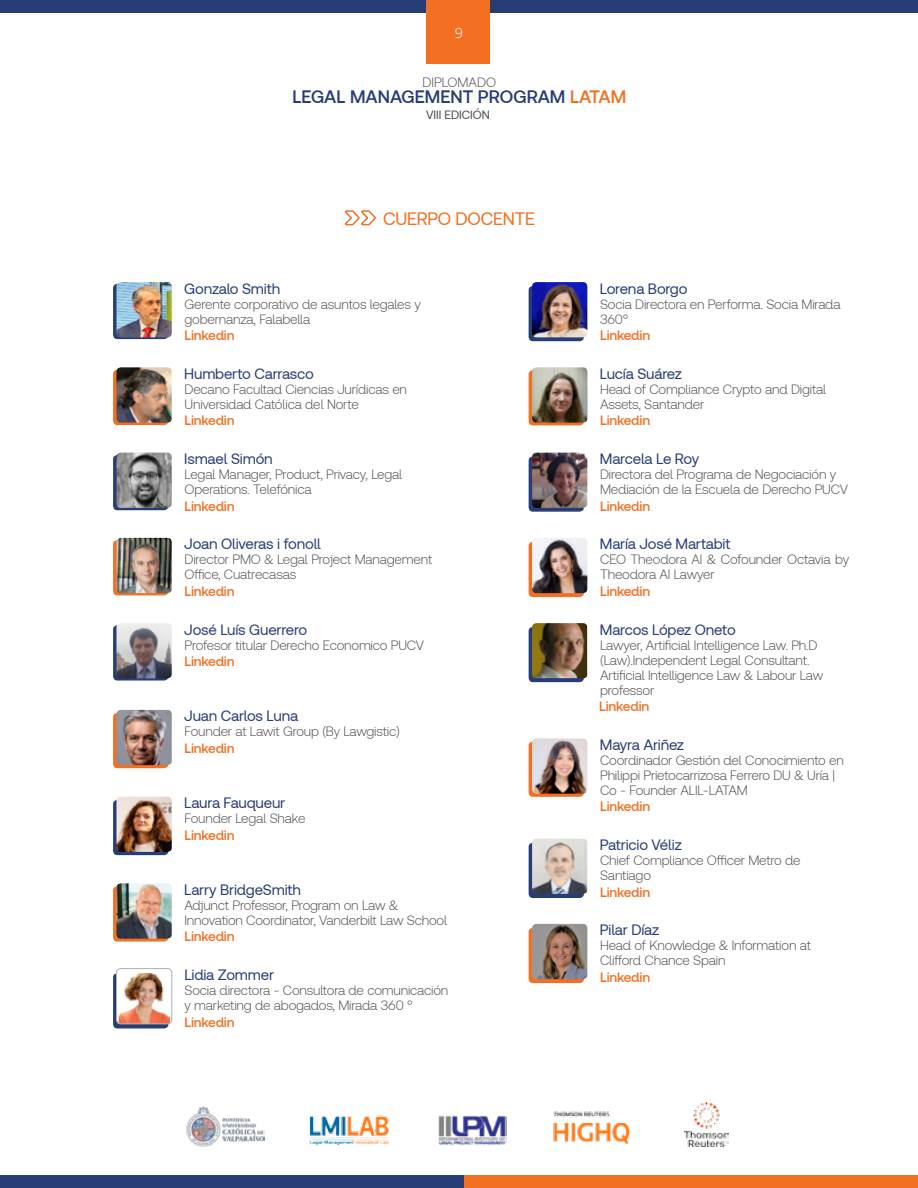
<style>
.page{position:relative;width:918px;height:1188px;background:#fff}
.page>*{position:absolute;margin:0;border:0;box-sizing:border-box;transform-origin:0 0}
.t1{font:500 18px "Clario";color:#273d76}
.t2{font:18px "Clario";letter-spacing:-.015em;color:#f36f21}
.t3{font:15px "Clario";letter-spacing:-.015em;color:#273d76}
.t4{font:300 15px "Knowledge";color:#fff}
.t5{font:300 13.5px/15px "Clario";letter-spacing:-.015em;color:#4d4d4f}
.t6{font:500 13.5px "Clario";letter-spacing:-.015em;color:#f36f21}
.t7{font:12px "Clario";color:#4d4d4f}
.s1{color:#f36f21}
</style>
<div class="page">
<img style="left:309px;top:1115px;width:80px;height:31px">
<div style="left:0;top:0;width:918px;height:13px;background:#273d76"></div>
<img style="left:553px;top:1111px;width:78px;height:33px">
<img style="left:438px;top:1115px;width:69px;height:30px">
<img style="left:186px;top:1106px;width:79px;height:41px">
<div style="left:463px;top:1175px;width:455px;height:13px;background:#f36f21"></div>
<div style="left:0;top:1175px;width:463px;height:13px;background:#273d76"></div>
<div style="left:426px;top:0;width:64px;height:64px;background:#f36f21"></div>
<img style="left:685px;top:1103px;width:43px;height:43px">
<div style="left:529px;top:286px;width:55px;height:55px;background:linear-gradient(to right,#273d76,#273d76);border-radius:4px"></div>
<div style="left:529px;top:456px;width:55px;height:56px;background:#273d76;border-radius:4px"></div>
<div style="left:529px;top:627px;width:55px;height:55px;background:linear-gradient(to right,#273d76,#273d76);border-radius:4px"></div>
<div style="left:529px;top:843px;width:55px;height:55px;background:#273d76;border-radius:4px"></div>
<div style="left:529px;top:370px;width:55px;height:55px;background:#f36f21;border-radius:4px"></div>
<div style="left:529px;top:542px;width:55px;height:55px;background:linear-gradient(to right,#f36f21,#f36f21);border-radius:4px"></div>
<div style="left:529px;top:742px;width:55px;height:55px;background:#f36f21;border-radius:4px"></div>
<div style="left:529px;top:928px;width:55px;height:55px;background:linear-gradient(to right,#f36f21,#f36f21);border-radius:4px"></div>
<div style="left:113px;top:284px;width:55px;height:55px;background:linear-gradient(to bottom,#273d76,#273d76);border-radius:4px"></div>
<div style="left:113px;top:455px;width:55px;height:55px;background:#273d76;border-radius:4px"></div>
<div style="left:113px;top:625px;width:55px;height:56px;background:linear-gradient(to right,#273d76,#273d76);border-radius:4px"></div>
<div style="left:113px;top:800px;width:55px;height:55px;background:#273d76;border-radius:4px"></div>
<div style="left:113px;top:973px;width:55px;height:55px;background:linear-gradient(to right,#293f77,#263c76);border-radius:4px"></div>
<div style="left:113px;top:370px;width:55px;height:55px;background:#f36f21;border-radius:4px"></div>
<div style="left:113px;top:540px;width:55px;height:55px;background:linear-gradient(to bottom,#f36f21,#f36f21);border-radius:4px"></div>
<div style="left:113px;top:713px;width:55px;height:55px;background:linear-gradient(to right,#ea6f27,#d9692a);border-radius:4px"></div>
<div style="left:113px;top:886px;width:55px;height:56px;background:#f36f21;border-radius:4px"></div>
<img style="left:116px;top:282px;width:56px;height:55px">
<img style="left:116px;top:367px;width:56px;height:56px">
<img style="left:116px;top:453px;width:56px;height:55px">
<img style="left:116px;top:538px;width:56px;height:55px">
<img style="left:116px;top:623px;width:56px;height:55px">
<img style="left:116px;top:710px;width:56px;height:55px">
<img style="left:116px;top:797px;width:56px;height:55px">
<img style="left:116px;top:883px;width:56px;height:56px">
<div style="left:116px;top:969px;width:56px;height:55px;background:#fff;border-radius:4px"></div>
<img style="left:119px;top:973px;width:51px;height:49px">
<div style="left:116px;top:969px;width:56px;height:55px;border:1px solid #adafb2;border-radius:4px"></div>
<img style="left:532px;top:282px;width:55px;height:55px">
<img style="left:532px;top:367px;width:55px;height:56px">
<img style="left:532px;top:453px;width:55px;height:55px">
<img style="left:532px;top:538px;width:55px;height:55px">
<img style="left:532px;top:623px;width:55px;height:55px">
<img style="left:532px;top:738px;width:55px;height:56px">
<img style="left:532px;top:839px;width:55px;height:55px">
<img style="left:532px;top:924px;width:55px;height:55px">
<svg style="left:344px;top:210px;width:32px;height:16px"></svg>
<p class="t4" style="left:455px;top:23px;width:10px">9</p>
<p class="t5" style="left:423px;top:75px;width:75px">DIPLOMADO</p>
<h1 class="t1" style="left:292px;top:85px;width:333px">LEGAL MANAGEMENT PROGRAM <span class="s1">LatAm</span></h1>
<p class="t7" style="left:426px;top:107px;width:65px">VIII Edición</p>
<h1 class="t2" style="left:383px;top:207px;width:154px">CUERPO DOCENTE</h1>
<p class="t3" style="left:184px;top:279px;width:97px">Gonzalo Smith</p>
<p class="t5" style="left:185px;top:296px;width:238px">Gerente corporativo de asuntos legales y gobernanza, Falabella</p>
<p class="t6" style="left:185px;top:327px;width:52px">Linkedin</p>
<p class="t3" style="left:184px;top:364px;width:131px">Humberto Carrasco</p>
<p class="t5" style="left:185px;top:381px;width:224px">Decano Facultad Ciencias Jurídicas en<br>Universidad Católica del Norte</p>
<p class="t6" style="left:185px;top:412px;width:52px">Linkedin</p>
<p class="t3" style="left:184px;top:450px;width:90px">Ismael Simón</p>
<p class="t5" style="left:185px;top:467px;width:219px">Legal Manager, Product, Privacy, Legal<br>Operations. Telefónica</p>
<p class="t6" style="left:185px;top:498px;width:52px">Linkedin</p>
<p class="t3" style="left:184px;top:535px;width:138px">Joan Oliveras i fonoll</p>
<p class="t5" style="left:185px;top:552px;width:249px">Director PMO &amp; Legal Project Management<br>Office, Cuatrecasas</p>
<p class="t6" style="left:185px;top:583px;width:52px">Linkedin</p>
<p class="t3" style="left:184px;top:620px;width:125px">José Luís Guerrero</p>
<p class="t5" style="left:185px;top:637px;width:241px">Profesor titular Derecho Economico PUCV</p>
<p class="t6" style="left:185px;top:653px;width:52px">Linkedin</p>
<p class="t3" style="left:184px;top:707px;width:115px">Juan Carlos Luna</p>
<p class="t5" style="left:185px;top:724px;width:217px">Founder at Lawit Group (By Lawgistic)</p>
<p class="t6" style="left:185px;top:740px;width:52px">Linkedin</p>
<p class="t3" style="left:184px;top:794px;width:102px">Laura Fauqueur</p>
<p class="t5" style="left:185px;top:811px;width:123px">Founder Legal Shake</p>
<p class="t6" style="left:185px;top:827px;width:52px">Linkedin</p>
<p class="t3" style="left:184px;top:880px;width:118px">Larry BridgeSmith</p>
<p class="t5" style="left:185px;top:897px;width:264px">Adjunct Professor, Program on Law &amp;<br>Innovation Coordinator, Vanderbilt Law School</p>
<p class="t6" style="left:185px;top:928px;width:52px">Linkedin</p>
<p class="t3" style="left:184px;top:966px;width:91px">Lidia Zommer</p>
<p class="t5" style="left:185px;top:983px;width:265px">Socia directora - Consultora de comunicación y marketing de abogados, Mirada 360 °</p>
<p class="t6" style="left:185px;top:1014px;width:52px">Linkedin</p>
<p class="t3" style="left:600px;top:279px;width:89px">Lorena Borgo</p>
<p class="t5" style="left:600px;top:296px;width:242px">Socia Directora en Performa. Socia Mirada<br>360°</p>
<p class="t6" style="left:600px;top:327px;width:52px">Linkedin</p>
<p class="t3" style="left:600px;top:364px;width:83px">Lucía Suárez</p>
<p class="t5" style="left:600px;top:381px;width:228px">Head of Compliance Crypto and Digital<br>Assets, Santander</p>
<p class="t6" style="left:600px;top:412px;width:52px">Linkedin</p>
<p class="t3" style="left:600px;top:450px;width:101px">Marcela Le Roy</p>
<p class="t5" style="left:600px;top:467px;width:249px">Directora del Programa de Negociación y<br>Mediación de la Escuela de Derecho PUCV</p>
<p class="t6" style="left:600px;top:498px;width:52px">Linkedin</p>
<p class="t3" style="left:600px;top:535px;width:132px">María José Martabit</p>
<p class="t5" style="left:600px;top:552px;width:251px">CEO Theodora AI &amp; Cofounder Octavia by<br>Theodora AI Lawyer</p>
<p class="t6" style="left:600px;top:583px;width:52px">Linkedin</p>
<p class="t3" style="left:600px;top:620px;width:137px">Marcos López Oneto</p>
<p class="t5" style="left:600px;top:637px;width:225px">Lawyer, Artificial Intelligence Law. Ph.D (Law).Independent Legal Consultant.<br>Artificial Intelligence Law &amp; Labour Law professor</p>
<p class="t6" style="left:599px;top:698px;width:52px">Linkedin</p>
<p class="t3" style="left:600px;top:735px;width:86px">Mayra Ariñez</p>
<p class="t5" style="left:600px;top:752px;width:245px">Coordinador Gestión del Conocimiento en<br>Philippi Prietocarrizosa Ferrero DU &amp; Uría |<br>Co - Founder ALIL-LATAM</p>
<p class="t6" style="left:600px;top:798px;width:52px">Linkedin</p>
<p class="t3" style="left:600px;top:836px;width:83px">Patricio Véliz</p>
<p class="t5" style="left:600px;top:853px;width:202px">Chief Compliance Officer Metro de<br>Santiago</p>
<p class="t6" style="left:600px;top:884px;width:52px">Linkedin</p>
<p class="t3" style="left:600px;top:921px;width:61px">Pilar Díaz</p>
<p class="t5" style="left:600px;top:938px;width:212px">Head of Knowledge &amp; Information at<br>Clifford Chance Spain</p>
<p class="t6" style="left:600px;top:969px;width:52px">Linkedin</p>
</div>
